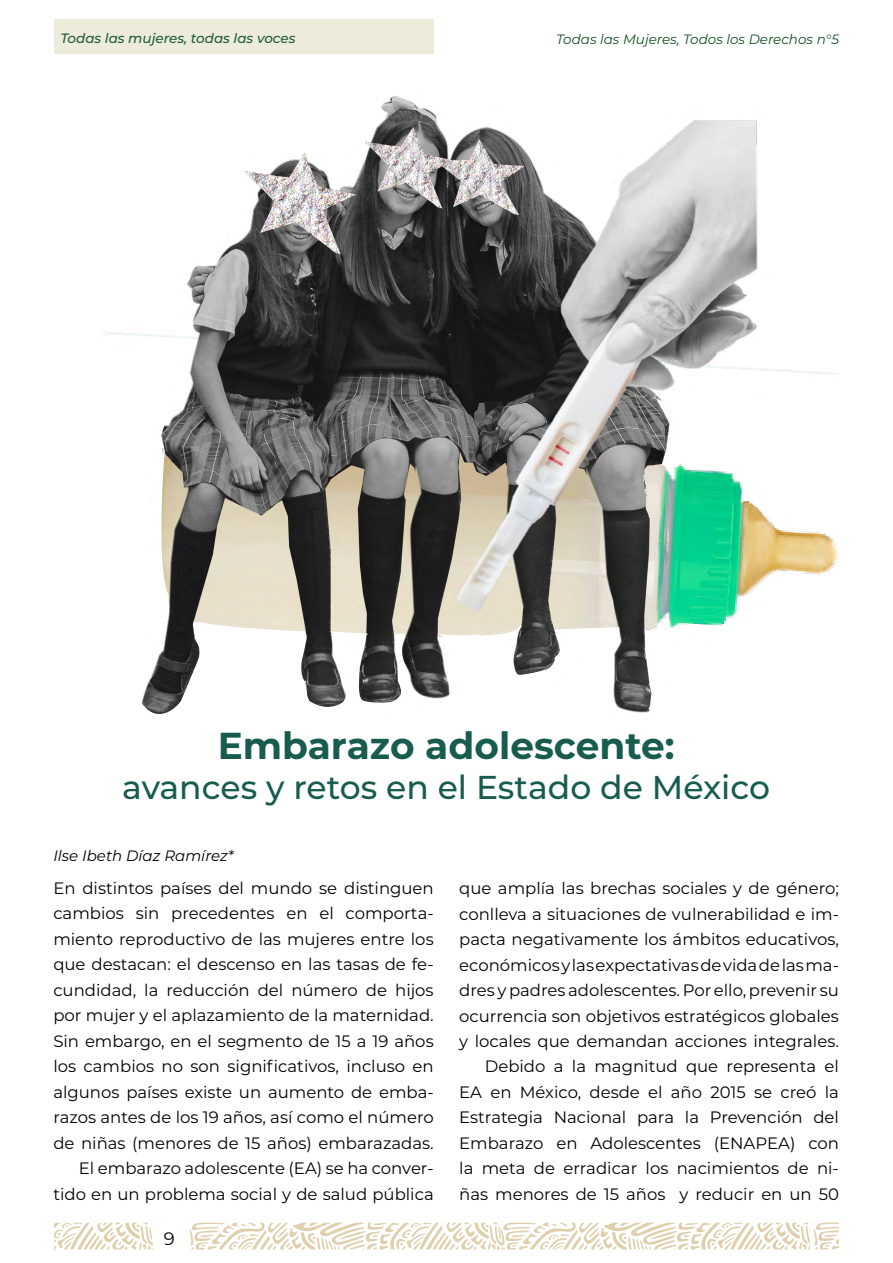
<style>
.page{position:relative;width:893px;height:1263px;background:#fff}
.page>*{position:absolute;margin:0;border:0;box-sizing:border-box;transform-origin:0 0}
.t1{font:700 37.5px "Montserrat";color:#175c4f}
.t2{font:500 33px "Montserrat";color:#175c4f}
.t3{font:18px "Montserrat";color:#000}
.t4{font:16.5px/25.5px "Montserrat";color:#000;text-align:right}
.t5{font:italic 15px "Montserrat";color:#000}
.t6{font:italic 13.5px "Montserrat";color:#114f27}
.t7{font:italic 500 13.5px "Montserrat";color:#1f5b3e}
</style>
<div class="page">
<div style="left:54px;top:20px;width:380px;height:34px;background:#edebd9"></div>
<img style="left:105px;top:96px;width:734px;height:532px">
<svg style="left:105px;top:620px;width:551px;height:93px"></svg>
<svg style="left:113px;top:425px;width:506px;height:289px"></svg>
<svg style="left:54px;top:1223px;width:99px;height:26px"></svg>
<svg style="left:190px;top:1222px;width:648px;height:27px"></svg>
<p class="t7" style="left:60px;top:29px;width:237px">Todas las mujeres, todas las voces</p>
<p class="t6" style="left:556px;top:30px;width:284px">Todas las Mujeres, Todos los Derechos n°5</p>
<h1 class="t1" style="left:218px;top:719px;width:458px">Embarazo adolescente:</h1>
<h2 class="t2" style="left:122px;top:764px;width:649px">avances y retos en el Estado de México</h2>
<p class="t5" style="left:53px;top:845px;width:182px">Ilse Ibeth Díaz Ramírez*</p>
<p class="t4" style="left:53px;top:874px;width:382px">En distintos países del mundo se distinguen cambios sin precedentes en el comporta&shy;miento reproductivo de las mujeres entre los que destacan: el descenso en las tasas de fe&shy;cundidad, la reducción del número de hijos por mujer y el aplazamiento de la maternidad.<br>Sin embargo, en el segmento de 15 a 19 años los cambios no son significativos, incluso en algunos países existe un aumento de emba&shy;razos antes de los 19 años, así como el número de niñas (menores de 15 años) embarazadas.<br>El embarazo adolescente (EA) se ha conver&shy;tido en un problema social y de salud pública</p>
<p class="t4" style="left:459px;top:875px;width:381px">que amplía las brechas sociales y de género; conlleva a situaciones de vulnerabilidad e im&shy;pacta negativamente los ámbitos educativos, económicos y las expectativas de vida de las ma&shy;dres y padres adolescentes. Por ello, prevenir su ocurrencia son objetivos estratégicos globales y locales que demandan acciones integrales.<br>Debido a la magnitud que representa el EA en México, desde el año 2015 se creó la Estrategia Nacional para la Prevención del Embarazo en Adolescentes (ENAPEA) con la meta de erradicar los nacimientos de ni&shy;ñas menores de 15 años y reducir en un 50</p>
<p class="t3" style="left:164px;top:1226px;width:12px">9</p>
</div>
